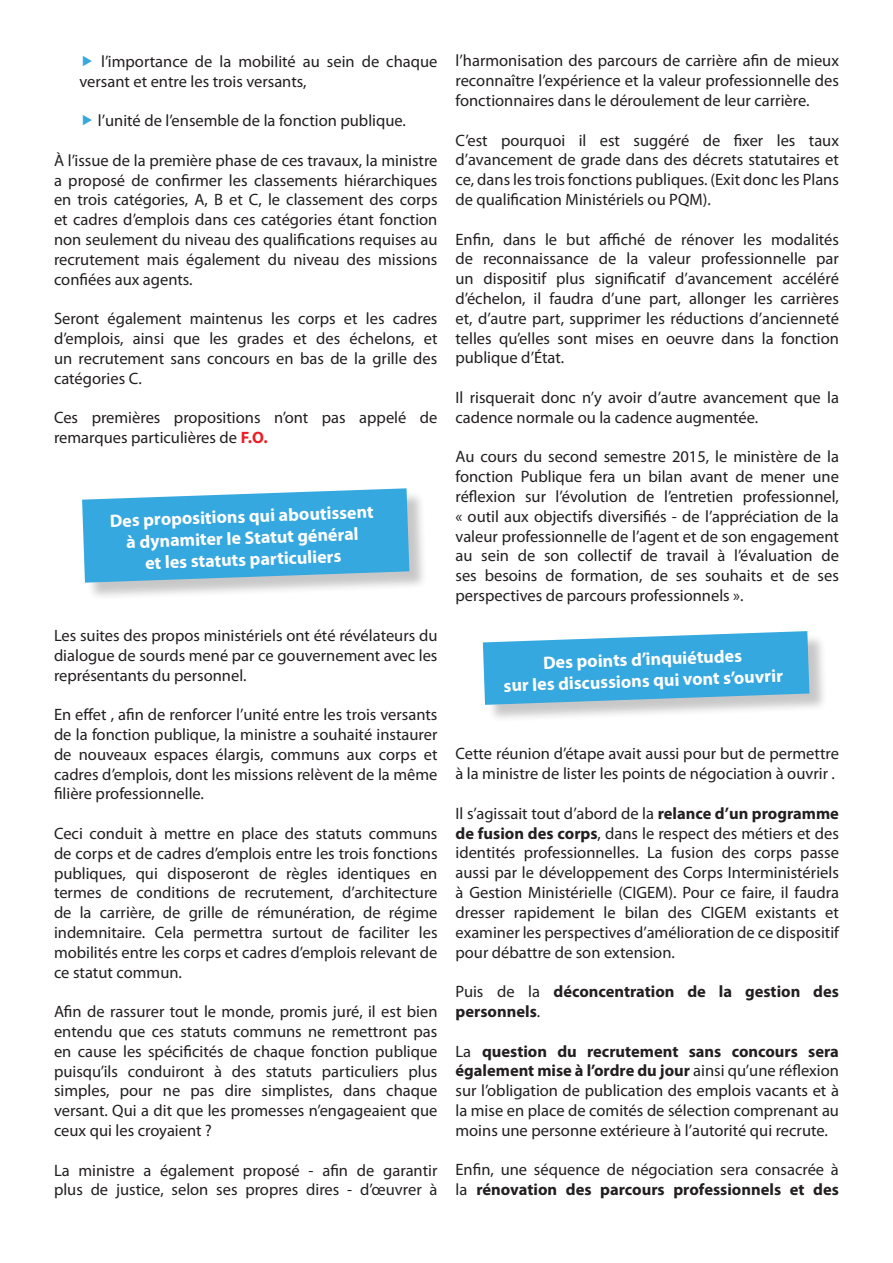
<style>
.page{position:relative;width:893px;height:1263px;background:#fff}
.page>*{position:absolute;margin:0;border:0;box-sizing:border-box;transform-origin:0 0}
.t1{font:700 18px "Myriad Pro";color:#fff}
.t2{font:16.5px/19.8px "Myriad Pro";color:#231f20;text-align:justify}
.t3{font:700 16.5px/19.8px "Myriad Pro";color:#231f20}
.s1{font-weight:700;color:#ed1b24}
.s2{font-weight:700}
.s3{font-weight:400}
</style>
<div class="page">
<div style="left:85px;top:491px;width:343px;height:110px;background:#231f20;opacity:.25"></div>
<svg style="left:82px;top:488px;width:327px;height:95px;background:#4db0e0"></svg>
<div style="left:486px;top:634px;width:342px;height:89px;background:#231f20;opacity:.25"></div>
<svg style="left:483px;top:631px;width:326px;height:74px;background:#52b1e0"></svg>
<p class="t2" style="left:80px;top:51px;width:359px;text-indent:22px">l’importance de la mobilité au sein de chaque versant et entre les trois versants,</p>
<p class="t2" style="left:98px;top:110px;width:310px">l’unité de l’ensemble de la fonction publique.</p>
<p class="t2" style="left:54px;top:150px;width:385px">À l’issue de la première phase de ces travaux, la ministre a proposé de confirmer les classements hiérarchiques en trois catégories, A, B et C, le classement des corps et cadres d’emplois dans ces catégories étant fonction non seulement du niveau des qualifications requises au recrutement mais également du niveau des missions confiées aux agents.</p>
<p class="t2" style="left:54px;top:308px;width:385px">Seront également maintenus les corps et les cadres d’emplois, ainsi que les grades et des échelons, et un recrutement sans concours en bas de la grille des catégories C.</p>
<p class="t2" style="left:54px;top:407px;width:385px">Ces premières propositions n’ont pas appelé de remarques particulières de <span class="s1">F.O.</span></p>
<p class="t1" style="left:109px;top:509px;width:265px;rotate:-2deg">Des propositions qui aboutissent</p>
<p class="t1" style="left:126px;top:530px;width:234px;rotate:-2deg">à dynamiter le Statut général</p>
<p class="t1" style="left:145px;top:551px;width:198px;rotate:-2deg">et les statuts particuliers</p>
<p class="t2" style="left:54px;top:625px;width:385px">Les suites des propos ministériels ont été révélateurs du dialogue de sourds mené par ce gouvernement avec les représentants du personnel.</p>
<p class="t2" style="left:54px;top:704px;width:385px">En effet , afin de renforcer l’unité entre les trois versants de la fonction publique, la ministre a souhaité instaurer de nouveaux espaces élargis, communs aux corps et cadres d’emplois, dont les missions relèvent de la même filière professionnelle.</p>
<p class="t2" style="left:54px;top:823px;width:385px">Ceci conduit à mettre en place des statuts communs de corps et de cadres d’emplois entre les trois fonctions publiques, qui disposeront de règles identiques en termes de conditions de recrutement, d’architecture de la carrière, de grille de rémunération, de régime indemnitaire. Cela permettra surtout de faciliter les mobilités entre les corps et cadres d’emplois relevant de ce statut commun.</p>
<p class="t2" style="left:54px;top:1001px;width:385px">Afin de rassurer tout le monde, promis juré, il est bien entendu que ces statuts communs ne remettront pas en cause les spécificités de chaque fonction publique puisqu’ils conduiront à des statuts particuliers plus simples, pour ne pas dire simplistes, dans chaque versant. Qui a dit que les promesses n’engageaient que ceux qui les croyaient ?</p>
<p class="t2" style="left:54px;top:1160px;width:385px">La ministre a également proposé - afin de garantir plus de justice, selon ses propres dires - d’œuvrer à</p>
<p class="t2" style="left:455px;top:51px;width:385px">l’harmonisation des parcours de carrière afin de mieux reconnaître l’expérience et la valeur professionnelle des fonctionnaires dans le déroulement de leur carrière.</p>
<p class="t2" style="left:455px;top:130px;width:385px">C’est pourquoi il est suggéré de fixer les taux d’avancement de grade dans des décrets statutaires et ce, dans les trois fonctions publiques. (Exit donc les Plans de qualification Ministériels ou PQM).</p>
<p class="t2" style="left:455px;top:229px;width:385px">Enfin, dans le but affiché de rénover les modalités de reconnaissance de la valeur professionnelle par un dispositif plus significatif d’avancement accéléré d’échelon, il faudra d’une part, allonger les carrières et, d’autre part, supprimer les réductions d’ancienneté telles qu’elles sont mises en oeuvre dans la fonction publique d’État.</p>
<p class="t2" style="left:455px;top:387px;width:385px">Il risquerait donc n’y avoir d’autre avancement que la cadence normale ou la cadence augmentée.</p>
<p class="t2" style="left:455px;top:447px;width:385px">Au cours du second semestre 2015, le ministère de la fonction Publique fera un bilan avant de mener une réflexion sur l’évolution de l’entretien professionnel, « outil aux objectifs diversifiés - de l’appréciation de la valeur professionnelle de l’agent et de son engagement au sein de son collectif de travail à l’évaluation de ses besoins de formation, de ses souhaits et de ses perspectives de parcours professionnels ».</p>
<p class="t1" style="left:543px;top:651px;width:200px;rotate:-2deg">Des points d’inquiétudes</p>
<p class="t1" style="left:503px;top:674px;width:281px;rotate:-2deg">sur les discussions qui vont s’ouvrir</p>
<p class="t2" style="left:455px;top:744px;width:385px">Cette réunion d’étape avait aussi pour but de permettre à la ministre de lister les points de négociation à ouvrir .</p>
<p class="t2" style="left:455px;top:803px;width:385px">Il s’agissait tout d’abord de la <span class="s2">relance d’un programme de fusion des corps</span>, dans le respect des métiers et des identités professionnelles. La fusion des corps passe aussi par le développement des Corps Interministériels à Gestion Ministérielle (CIGEM). Pour ce faire, il faudra dresser rapidement le bilan des CIGEM existants et examiner les perspectives d’amélioration de ce dispositif pour débattre de son extension.</p>
<p class="t3" style="left:455px;top:981px;width:385px"><span class="s3">Puis de la</span> déconcentration de la gestion des personnels<span class="s3">.</span></p>
<p class="t2" style="left:455px;top:1041px;width:385px">La <span class="s2">question du recrutement sans concours sera également mise à l’ordre du jour</span> ainsi qu’une réflexion sur l’obligation de publication des emplois vacants et à la mise en place de comités de sélection comprenant au moins une personne extérieure à l’autorité qui recrute.</p>
<p class="t2" style="left:455px;top:1159px;width:385px">Enfin, une séquence de négociation sera consacrée à la <span class="s2">rénovation des parcours professionnels et des</span></p>
</div>
